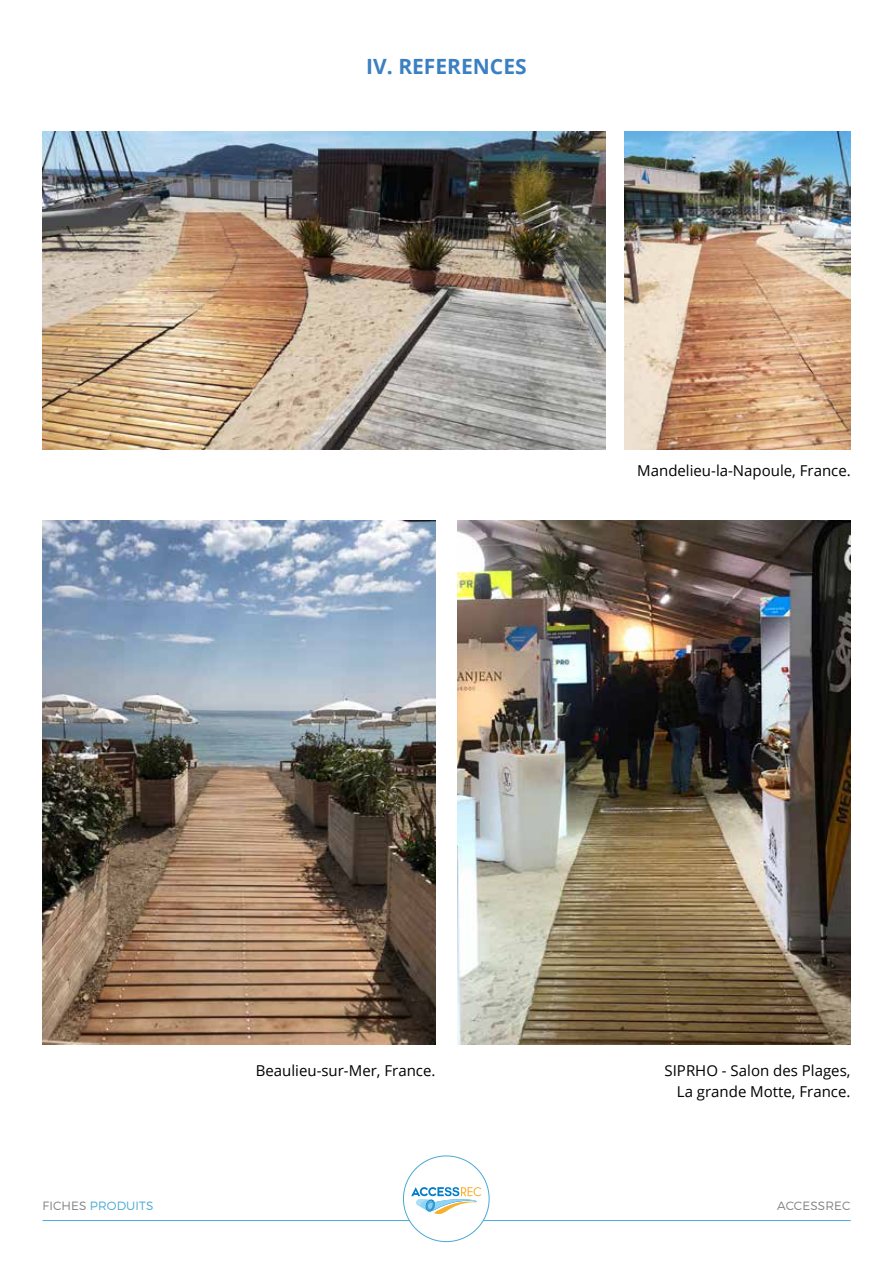
<style>
.page{position:relative;width:893px;height:1263px;background:#fff}
.page>*{position:absolute;margin:0;border:0;box-sizing:border-box;transform-origin:0 0}
.t1{font:700 21px "Open Sans";color:#3b80c2}
.t2{font:15px/21px "Open Sans";color:#000;text-align:right}
.t3{font:300 12px "Montserrat";letter-spacing:.01em;color:#49a9d5}
.t4{font:300 12px "Montserrat";letter-spacing:.01em;color:#818084}
.s1{color:#818084}
</style>
<div class="page">
<hr style="left:43px;top:1220px;width:808px;height:1px;background:#49a9d5">
<div style="left:403px;top:1156px;width:86px;height:85px;background:#fff;border-radius:50%"></div>
<svg style="left:411px;top:1187px;width:70px;height:27px"></svg>
<img style="left:43px;top:132px;width:562px;height:317px">
<img style="left:43px;top:521px;width:392px;height:524px">
<img style="left:458px;top:521px;width:392px;height:524px">
<img style="left:624px;top:132px;width:226px;height:317px">
<h1 class="t1" style="left:366px;top:52px;width:162px">IV. REFERENCES</h1>
<p class="t2" style="left:637px;top:460px;width:215px">Mandelieu-la-Napoule, France.</p>
<p class="t2" style="left:256px;top:1060px;width:181px">Beaulieu-sur-Mer, France.</p>
<p class="t2" style="left:664px;top:1060px;width:187px">SIPRHO - Salon des Plages,<br>La grande Motte, France.</p>
<p class="t3" style="left:43px;top:1198px;width:112px"><span class="s1">FICHES</span> PRODUITS</p>
<p class="t4" style="left:777px;top:1199px;width:75px">ACCESSREC</p>
</div>
